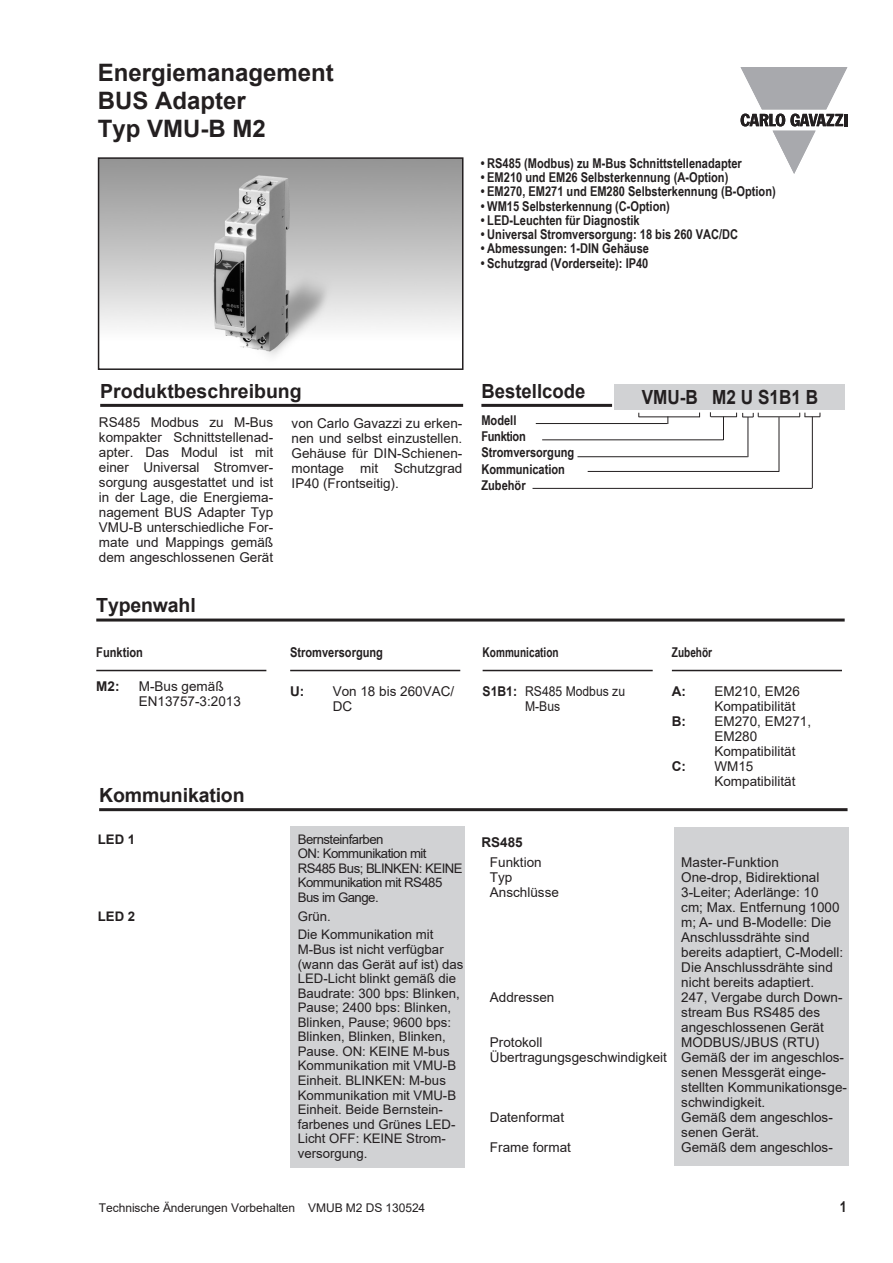
<style>
.page{position:relative;width:893px;height:1263px;background:#fff}
.page>*{position:absolute;margin:0;border:0;box-sizing:border-box;transform-origin:0 0}
._30_Controls_Heading_1{font:700 24px "Arial";color:#231f20}
._31_Heading_2{font:700 24px "Arial";color:#231f20}
._32_Heading_3{font:700 24px "Arial";color:#231f20}
._20_Subtitle{font:700 19.5px "Arial";color:#231f20}
._21_Ord_key_1{font:700 19.5px "Arial";color:#231f20;scale:.88 1}
._20_Subtitle-2{font:700 19.5px "Arial";color:#231f20;scale:.95 1}
.t1{font:700 15px "Arial Narrow";color:#231f20}
._10_Description_1{font:13.5px/15px "Arial";color:#231f20}
.t2{font:700 13.5px "Arial Narrow";color:#231f20}
._10_Description_1-2{font:13.5px/15px "Arial";color:#231f20;scale:.9 1}
.t3{font:700 13.5px "Arial Narrow";color:#231f20;scale:.91 1}
.t4{font:700 13.5px "Arial";color:#231f20}
.t5{font:700 13.5px "Arial Narrow";letter-spacing:-.025em;color:#231f20}
.t6{font:13.2px/14.5px "Arial";color:#231f20}
.t7{font:13.2px/14.5px "Arial";letter-spacing:-.04em;color:#231f20}
.t8{font:700 13.2px "Arial";color:#231f20}
.t9{font:12px "Arial";letter-spacing:-.005em;color:#231f20}
.s1{font-weight:700}
.s2{font-weight:700;color:#fff}
.s3{color:#fff}
</style>
<div class="page">
<svg style="left:741px;top:67px;width:106px;height:107px"></svg>
<hr style="left:100px;top:404px;width:363px;height:3px;background:#231f20">
<img style="left:101px;top:160px;width:359px;height:196px">
<div style="left:98px;top:157px;width:365px;height:213px;border:2px solid #231f20"></div>
<hr style="left:96px;top:618px;width:749px;height:3px;background:#231f20">
<hr style="left:96px;top:670px;width:170px;height:1px;background:#231f20">
<hr style="left:672px;top:670px;width:170px;height:1px;background:#231f20">
<hr style="left:483px;top:670px;width:170px;height:1px;background:#231f20">
<hr style="left:290px;top:670px;width:170px;height:1px;background:#231f20">
<div style="left:290px;top:826px;width:175px;height:341px;background:#d1d2d4"></div>
<div style="left:674px;top:827px;width:175px;height:339px;background:#d1d2d4"></div>
<hr style="left:99px;top:808px;width:748px;height:3px;background:#231f20">
<hr style="left:481px;top:404px;width:131px;height:3px;background:#231f20">
<hr style="left:588px;top:471px;width:191px;height:1px;background:#231f20">
<hr style="left:779px;top:417px;width:1px;height:55px;background:#231f20">
<hr style="left:536px;top:423px;width:131px;height:1px;background:#231f20">
<hr style="left:542px;top:439px;width:181px;height:1px;background:#231f20">
<div style="left:615px;top:384px;width:230px;height:26px;background:#d1d2d4"></div>
<hr style="left:639px;top:416px;width:61px;height:1px;background:#231f20">
<hr style="left:758px;top:416px;width:42px;height:1px;background:#231f20">
<svg style="left:799px;top:413px;width:22px;height:4px"></svg>
<hr style="left:812px;top:417px;width:1px;height:71px;background:#231f20">
<hr style="left:577px;top:456px;width:171px;height:1px;background:#231f20">
<hr style="left:748px;top:417px;width:1px;height:40px;background:#231f20">
<svg style="left:710px;top:412px;width:49px;height:28px"></svg>
<hr style="left:532px;top:488px;width:280px;height:1px;background:#231f20">
<p class="_30_Controls_Heading_1" style="left:98px;top:56px;width:238px">Energiemanagement</p>
<p class="_31_Heading_2" style="left:98px;top:84px;width:150px">BUS Adapter</p>
<p class="_32_Heading_3" style="left:98px;top:111px;width:170px">Typ VMU-B M2</p>
<p class="t2" style="left:98px;top:59px;width:37px">VMU-B</p>
<p class="t2" style="left:481px;top:153px;width:263px">• RS485 (Modbus) zu M-Bus Schnittstellenadapter</p>
<p class="t2" style="left:481px;top:167px;width:249px">• EM210 und EM26 Selbsterkennung (A-Option)</p>
<p class="t2" style="left:481px;top:181px;width:296px">• EM270, EM271 und EM280 Selbsterkennung (B-Option)</p>
<p class="t2" style="left:481px;top:196px;width:191px">• WM15 Selbsterkennung (C-Option)</p>
<p class="t2" style="left:481px;top:210px;width:160px">• LED-Leuchten für Diagnostik</p>
<p class="t2" style="left:481px;top:224px;width:259px">• Universal Stromversorgung: 18 bis 260 VAC/DC</p>
<p class="t2" style="left:481px;top:238px;width:170px">• Abmessungen: 1-DIN Gehäuse</p>
<p class="t2" style="left:481px;top:253px;width:169px">• Schutzgrad (Vorderseite): IP40</p>
<p class="_20_Subtitle" style="left:100px;top:377px;width:203px">Produktbeschreibung</p>
<p class="_10_Description_1" style="left:99px;top:415px;width:176px;text-align:justify">RS485 Modbus zu M-Bus kompakter Schnittstellenad&shy;apter. Das Modul ist mit einer Universal Stromver&shy;sorgung ausgestattet und ist in der Lage, die Energiema&shy;nagement BUS Adapter Typ VMU-B unterschiedliche For&shy;mate und Mappings gemäß dem angeschlossenen Gerät</p>
<p class="_10_Description_1" style="left:292px;top:415px;width:172px;text-align:justify">von Carlo Gavazzi zu erken&shy;nen und selbst einzustellen.<br>Gehäuse für DIN-Schienen&shy;montage mit Schutzgrad IP40 (Frontseitig).</p>
<p class="_20_Subtitle" style="left:96px;top:592px;width:101px">Typenwahl</p>
<p class="t2" style="left:96px;top:642px;width:48px">Funktion</p>
<p class="_10_Description_1" style="left:139px;top:679px;width:104px;text-indent:-43px"><span class="s1">M2:</span> <span class="s2">†</span> M-Bus gemäß<br>EN13757-3:2013</p>
<p class="_20_Subtitle" style="left:99px;top:781px;width:147px">Kommunikation</p>
<p class="t2" style="left:290px;top:642px;width:94px">Stromversorgung</p>
<p class="t4" style="left:290px;top:681px;width:16px">U:</p>
<p class="_10_Description_1" style="left:333px;top:683px;width:123px">Von 18 bis 260VAC/<br>DC</p>
<p class="t8" style="left:98px;top:830px;width:39px">LED 1</p>
<p class="t7" style="left:298px;top:832px;width:166px">Bernsteinfarben<br>ON: Kommunikation mit<br>RS485 Bus; BLINKEN: KEINE<br>Kommunikation mit RS485<br>Bus im Gange.</p>
<p class="t8" style="left:98px;top:907px;width:39px">LED 2</p>
<p class="t6" style="left:298px;top:909px;width:35px">Grün.</p>
<p class="t6" style="left:298px;top:927px;width:167px">Die Kommunikation mit<br>M-Bus ist nicht verfügbar (wann das Gerät auf ist) das<br>LED-Licht blinkt gemäß die<br>Baudrate: 300 bps: Blinken,<br>Pause; 2400 bps: Blinken,<br>Blinken, Pause; 9600 bps:<br>Blinken, Blinken, Blinken,<br>Pause. ON: KEINE M-bus<br>Kommunikation mit VMU-B<br>Einheit. BLINKEN: M-bus<br>Kommunikation mit VMU-B<br>Einheit. Beide Bernstein&shy;farbenes und Grünes LED-<br>Licht OFF: KEINE Strom&shy;versorgung.</p>
<p class="_20_Subtitle-2" style="left:481px;top:377px;width:111px">Bestellcode</p>
<p class="_21_Ord_key_1" style="left:642px;top:384px;width:202px">VMU-B M2 U S1B1 B</p>
<p class="t2" style="left:481px;top:410px;width:37px">Modell</p>
<p class="t5" style="left:481px;top:426px;width:46px">Funktion</p>
<p class="t2" style="left:481px;top:442px;width:94px">Stromversorgung</p>
<p class="t2" style="left:481px;top:459px;width:85px">Kommunication</p>
<p class="t2" style="left:481px;top:475px;width:46px">Zubehör</p>
<p class="t3" style="left:483px;top:642px;width:85px">Kommunication</p>
<p class="_10_Description_1-2" style="left:525px;top:683px;width:113px;text-indent:-43px"><span class="s1">S1B1:</span> RS485 Modbus zu<br>M-Bus</p>
<p class="t3" style="left:672px;top:642px;width:46px">Zubehör</p>
<p class="t4" style="left:672px;top:681px;width:16px">A:</p>
<p class="_10_Description_1" style="left:714px;top:683px;width:124px">EM210, EM26 <span class="s3">††††<br></span>Kompatibilität</p>
<p class="t4" style="left:672px;top:711px;width:16px">B:</p>
<p class="_10_Description_1" style="left:714px;top:713px;width:124px">EM270, EM271, <span class="s3">††</span></p>
<p class="_10_Description_1" style="left:714px;top:743px;width:83px">Kompatibilität</p>
<p class="t4" style="left:672px;top:756px;width:16px">C:</p>
<p class="_10_Description_1" style="left:714px;top:773px;width:83px">Kompatibilität</p>
<p class="t4" style="left:481px;top:833px;width:43px">RS485</p>
<p class="_10_Description_1" style="left:490px;top:854px;width:53px">Funktion</p>
<p class="_10_Description_1" style="left:681px;top:854px;width:99px">Master-Funktion</p>
<p class="_10_Description_1" style="left:490px;top:869px;width:24px">Typ</p>
<p class="_10_Description_1" style="left:681px;top:869px;width:140px">One-drop, Bidirektional</p>
<p class="_10_Description_1" style="left:490px;top:884px;width:71px">Anschlüsse</p>
<p class="_10_Description_1" style="left:681px;top:884px;width:164px">3-Leiter; Aderlänge: 10 cm; Max. Entfernung 1000 m; A- und B-Modelle: Die<br>Anschlussdrähte sind bereits adaptiert, C-Modell:<br>Die Anschlussdrähte sind nicht bereits adaptiert.</p>
<p class="_10_Description_1" style="left:490px;top:989px;width:66px">Addressen</p>
<p class="_10_Description_1" style="left:681px;top:989px;width:163px">247, Vergabe durch Down&shy;stream Bus RS485 des angeschlossenen Gerät</p>
<p class="_10_Description_1" style="left:490px;top:1034px;width:54px">Protokoll</p>
<p class="_10_Description_1" style="left:681px;top:1034px;width:139px">MODBUS/JBUS (RTU)</p>
<p class="_10_Description_1" style="left:681px;top:1049px;width:167px;text-indent:-191px">Übertragungsgeschwindigkeit Gemäß der im angeschlos&shy;senen Messgerät einge&shy;stellten Kommunikationsge&shy;schwindigkeit.</p>
<p class="_10_Description_1" style="left:490px;top:1109px;width:76px">Datenformat</p>
<p class="_10_Description_1" style="left:681px;top:1109px;width:153px">Gemäß dem angeschlos&shy;senen Gerät.</p>
<p class="_10_Description_1" style="left:490px;top:1139px;width:83px">Frame format</p>
<p class="_10_Description_1" style="left:681px;top:1139px;width:153px">Gemäß dem angeschlos-</p>
<p class="t9" style="left:99px;top:1200px;width:328px">Technische Änderungen Vorbehalten VMUB M2 DS 130524</p>
<p class="t1" style="left:840px;top:1196px;width:8px">1</p>
</div>
